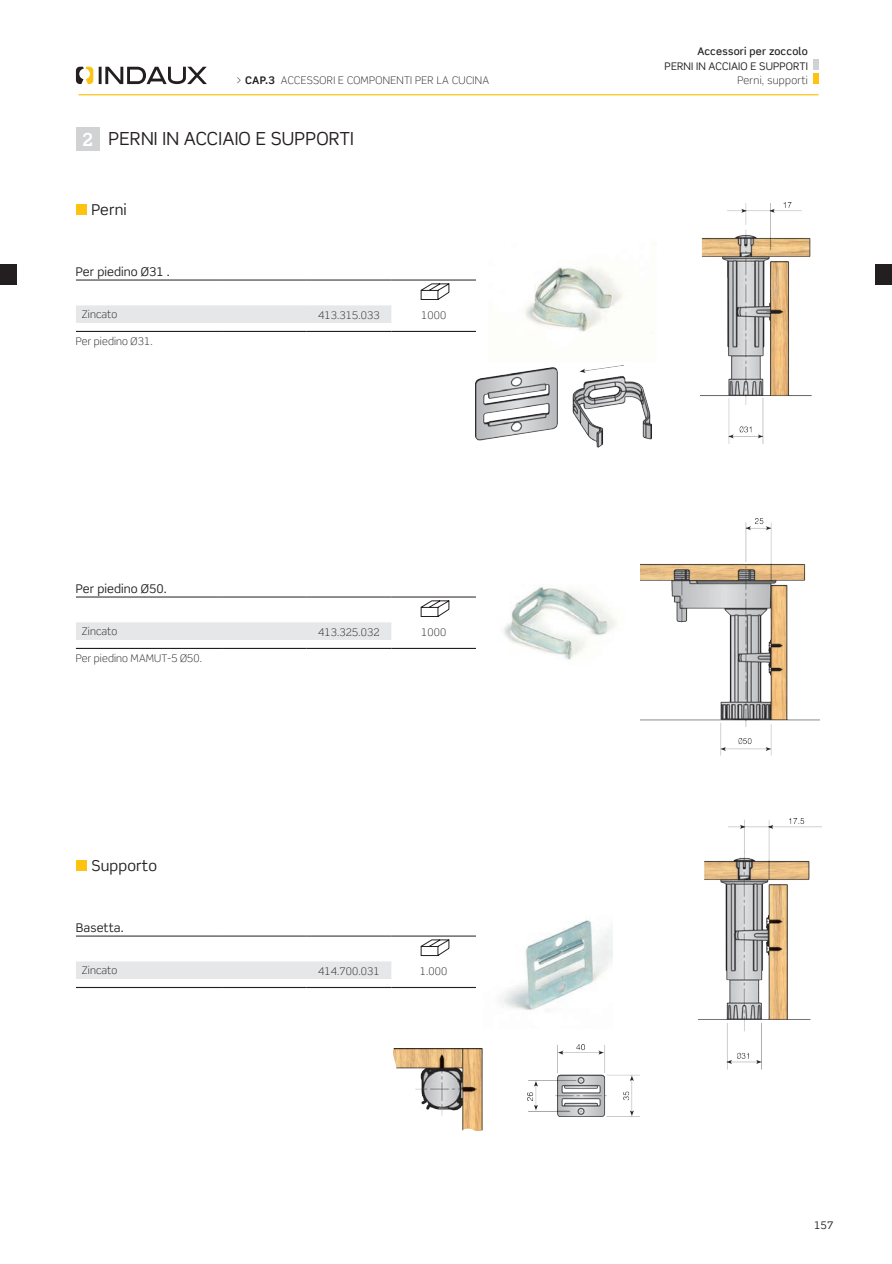
<style>
.page{position:relative;width:892px;height:1264px;background:#fff}
.page>*{position:absolute;margin:0;border:0;box-sizing:border-box;transform-origin:0 0}
.TITULU_1{font:18px "Scene Pro";letter-spacing:.01em;color:#231f20}
.TITULU_1-2{font:700 18px "Scene Pro";color:#fff}
.TITULU_2{font:15px "Scene Pro";letter-spacing:.01em;color:#231f20}
.tabl__TITULO{font:12px "Scene Pro";letter-spacing:.005em;color:#231f20}
.tabl__texto{font:300 10.5px "Scene Pro";letter-spacing:.01em;color:#231f20}
.tabl__texto-2{font:300 10.5px "Scene Pro";letter-spacing:.03em;color:#231f20}
.cab__TITULU_1{font:10.5px "Scene Pro";letter-spacing:.01em;color:#231f20}
.cab__TITULU_Ø{font:500 10.5px "Scene Pro";letter-spacing:.02em;color:#231f20}
.cab__TITULU_2{font:300 10.5px "Scene Pro";letter-spacing:.03em;color:#231f20}
.s1{font-weight:700}
</style>
<div class="page">
<div style="left:813px;top:59px;width:5px;height:11px;background:#d1d2d4"></div>
<div style="left:813px;top:73px;width:5px;height:11px;background:#fec210"></div>
<hr style="left:78px;top:94px;width:740px;height:1px;background:#fec210">
<svg style="left:99px;top:67px;width:108px;height:17px"></svg>
<svg style="left:76px;top:67px;width:17px;height:17px"></svg>
<div style="left:76px;top:307px;width:315px;height:16px;background:#e6e7e9"></div>
<hr style="left:76px;top:280px;width:146px;height:1px;background:#231f20">
<hr style="left:222px;top:280px;width:84px;height:1px;background:#231f20">
<hr style="left:306px;top:280px;width:85px;height:1px;background:#231f20">
<hr style="left:391px;top:280px;width:85px;height:1px;background:#231f20">
<hr style="left:76px;top:331px;width:146px;height:1px;background:#231f20">
<hr style="left:222px;top:331px;width:84px;height:1px;background:#231f20">
<hr style="left:306px;top:331px;width:85px;height:1px;background:#231f20">
<hr style="left:391px;top:331px;width:85px;height:1px;background:#231f20">
<hr style="left:76px;top:306px;width:146px;height:1px;background:#e6e7e9">
<hr style="left:222px;top:306px;width:84px;height:1px;background:#e6e7e9">
<hr style="left:306px;top:306px;width:85px;height:1px;background:#e6e7e9">
<svg style="left:420px;top:283px;width:29px;height:17px"></svg>
<div style="left:76px;top:963px;width:315px;height:16px;background:#e6e7e9"></div>
<hr style="left:76px;top:936px;width:146px;height:1px;background:#231f20">
<hr style="left:222px;top:936px;width:84px;height:1px;background:#231f20">
<hr style="left:306px;top:936px;width:85px;height:1px;background:#231f20">
<hr style="left:391px;top:936px;width:85px;height:1px;background:#231f20">
<hr style="left:76px;top:987px;width:146px;height:1px;background:#231f20">
<hr style="left:222px;top:987px;width:84px;height:1px;background:#231f20">
<hr style="left:306px;top:987px;width:85px;height:1px;background:#231f20">
<hr style="left:391px;top:987px;width:85px;height:1px;background:#231f20">
<hr style="left:76px;top:962px;width:146px;height:1px;background:#e6e7e9">
<hr style="left:222px;top:962px;width:84px;height:1px;background:#e6e7e9">
<hr style="left:306px;top:962px;width:85px;height:1px;background:#e6e7e9">
<svg style="left:420px;top:939px;width:29px;height:17px"></svg>
<div style="left:76px;top:205px;width:11px;height:10px;background:#fec210"></div>
<div style="left:76px;top:860px;width:11px;height:11px;background:#fec210"></div>
<div style="left:76px;top:624px;width:315px;height:16px;background:#e6e7e9"></div>
<hr style="left:76px;top:597px;width:146px;height:1px;background:#231f20">
<hr style="left:222px;top:597px;width:84px;height:1px;background:#231f20">
<hr style="left:306px;top:597px;width:85px;height:1px;background:#231f20">
<hr style="left:391px;top:597px;width:85px;height:1px;background:#231f20">
<hr style="left:76px;top:648px;width:146px;height:1px;background:#231f20">
<hr style="left:222px;top:648px;width:84px;height:1px;background:#231f20">
<hr style="left:306px;top:648px;width:85px;height:1px;background:#231f20">
<hr style="left:391px;top:648px;width:85px;height:1px;background:#231f20">
<hr style="left:76px;top:623px;width:146px;height:1px;background:#e6e7e9">
<hr style="left:222px;top:623px;width:84px;height:1px;background:#e6e7e9">
<hr style="left:306px;top:623px;width:85px;height:1px;background:#e6e7e9">
<svg style="left:420px;top:600px;width:29px;height:17px"></svg>
<img style="left:476px;top:365px;width:175px;height:82px">
<img style="left:700px;top:202px;width:111px;height:241px">
<img style="left:640px;top:518px;width:178px;height:237px">
<img style="left:698px;top:818px;width:123px;height:252px">
<img style="left:393px;top:1048px;width:89px;height:82px">
<img style="left:527px;top:1044px;width:112px;height:73px">
<div style="left:76px;top:127px;width:24px;height:24px;background:#d1d2d4"></div>
<img style="left:525px;top:266px;width:98px;height:66px">
<img style="left:503px;top:586px;width:114px;height:74px">
<img style="left:501px;top:920px;width:111px;height:92px">
<div style="left:875px;top:264px;width:16px;height:21px;background:#231f20"></div>
<div style="left:0;top:264px;width:17px;height:21px;background:#231f20"></div>
<p class="tabl__texto-2" style="left:236px;top:74px;width:254px">&gt; <span class="s1">CAP.3</span> ACCESSORI E COMPONENTI PER LA CUCINA</p>
<p class="TITULU_1-2" style="left:82px;top:128px;width:13px">2</p>
<p class="TITULU_1" style="left:108px;top:128px;width:247px">PERNI IN ACCIAIO E SUPPORTI</p>
<p class="TITULU_2" style="left:91px;top:200px;width:37px">Perni</p>
<p class="tabl__TITULO" style="left:76px;top:264px;width:95px">Per piedino Ø31 .</p>
<p class="tabl__texto" style="left:82px;top:308px;width:37px">Zincato</p>
<p class="tabl__texto" style="left:76px;top:335px;width:78px">Per piedino Ø31.</p>
<p class="tabl__TITULO" style="left:76px;top:581px;width:92px">Per piedino Ø50.</p>
<p class="tabl__texto" style="left:82px;top:625px;width:37px">Zincato</p>
<p class="tabl__texto" style="left:76px;top:652px;width:128px">Per piedino MAMUT-5 Ø50.</p>
<p class="TITULU_2" style="left:91px;top:856px;width:67px">Supporto</p>
<p class="tabl__TITULO" style="left:76px;top:920px;width:49px">Basetta.</p>
<p class="tabl__texto" style="left:82px;top:964px;width:37px">Zincato</p>
<p class="tabl__texto" style="left:318px;top:308px;width:63px">413.315.033</p>
<p class="tabl__texto" style="left:421px;top:308px;width:27px">1000</p>
<p class="tabl__texto" style="left:318px;top:625px;width:63px">413.325.032</p>
<p class="tabl__texto" style="left:421px;top:625px;width:27px">1000</p>
<p class="tabl__texto" style="left:318px;top:964px;width:63px">414.700.031</p>
<p class="tabl__texto" style="left:420px;top:964px;width:29px">1.000</p>
<p class="cab__TITULU_Ø" style="left:697px;top:44px;width:112px">Accessori per zoccolo</p>
<p class="cab__TITULU_1" style="left:664px;top:59px;width:145px">PERNI IN ACCIAIO E SUPPORTI</p>
<p class="cab__TITULU_2" style="left:737px;top:74px;width:72px">Perni, supporti</p>
<p class="cab__TITULU_1" style="left:814px;top:1218px;width:21px">157</p>
</div>
